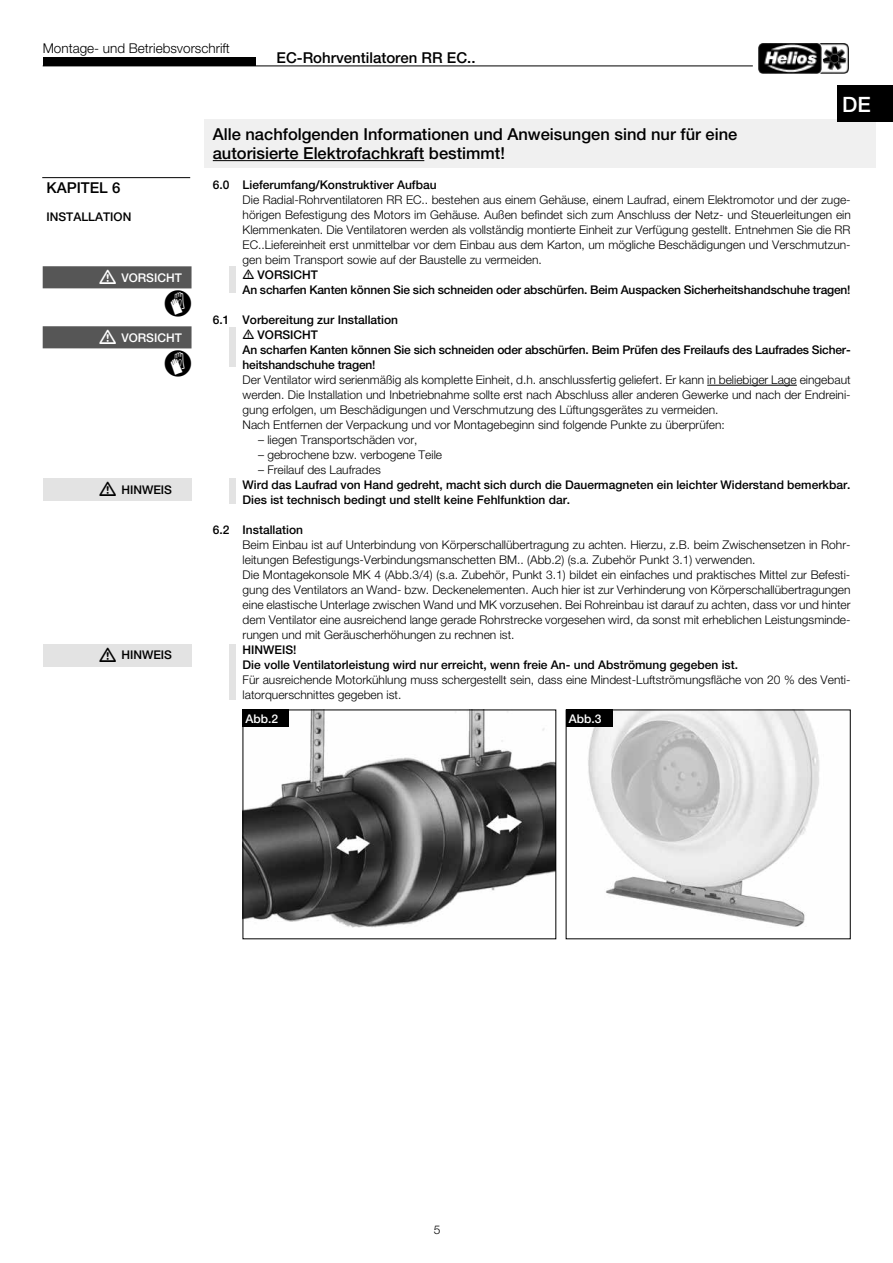
<style>
.page{position:relative;width:893px;height:1263px;background:#fff}
.page>*{position:absolute;margin:0;border:0;box-sizing:border-box;transform-origin:0 0}
.t1{font:37.5px "Hazard";color:#000}
.t2{font:500 21.15px "Helvetica Neue";color:#fff}
.t3{font:500 16.5px/18.8px "Helvetica Neue";color:#000}
.t4{font:500 15px "Helvetica Neue";color:#000}
.t5{font:300 13.5px "Helvetica Neue";color:#000}
.t6{font:300 12px/15px "Helvetica Neue";color:#000}
.t7{font:500 12px/15px "Helvetica Neue";color:#000}
.t8{font:500 12px "Helvetica Neue";color:#fff}
.s1{font-weight:500}
</style>
<div class="page">
<div style="left:204px;top:119px;width:672px;height:49px;background:#f0f0f0"></div>
<hr style="left:213px;top:160px;width:211px;height:1px;background:#000">
<hr style="left:707px;top:385px;width:90px;height:1px;background:#000">
<div style="left:43px;top:266px;width:149px;height:22px;background:#565656"></div>
<hr style="left:43px;top:66px;width:710px;height:1px;background:#000">
<div style="left:43px;top:57px;width:212px;height:9px;background:#000"></div>
<svg style="left:758px;top:45px;width:1px;height:27px"></svg>
<img style="left:759px;top:43px;width:90px;height:31px">
<hr style="left:42px;top:177px;width:148px;height:1px;background:#000">
<div style="left:43px;top:644px;width:149px;height:22px;background:#e3e3e3"></div>
<div style="left:230px;top:644px;width:6px;height:55px;background:#e3e3e3"></div>
<div style="left:838px;top:85px;width:55px;height:36px;background:#000"></div>
<img style="left:245px;top:711px;width:309px;height:217px">
<div style="left:243px;top:709px;width:313px;height:230px;border:1px solid #000"></div>
<img style="left:568px;top:711px;width:252px;height:216px">
<div style="left:243px;top:709px;width:46px;height:17px;background:#000"></div>
<div style="left:566px;top:709px;width:46px;height:17px;background:#000"></div>
<div style="left:230px;top:266px;width:6px;height:27px;background:#e3e3e3"></div>
<div style="left:43px;top:326px;width:149px;height:22px;background:#565656"></div>
<div style="left:230px;top:328px;width:6px;height:39px;background:#e3e3e3"></div>
<div style="left:43px;top:478px;width:149px;height:23px;background:#e3e3e3"></div>
<div style="left:230px;top:478px;width:6px;height:26px;background:#e3e3e3"></div>
<p class="t5" style="left:43px;top:40px;width:189px">Montage- und Betriebsvorschrift</p>
<p class="t4" style="left:277px;top:48px;width:200px">EC-Rohrventilatoren RR EC..</p>
<h2 class="t2" style="left:842px;top:92px;width:30px">DE</h2>
<p class="t4" style="left:47px;top:179px;width:75px">KAPITEL 6</p>
<p class="t7" style="left:47px;top:209px;width:86px">INSTALLATION</p>
<p class="t8" style="left:121px;top:270px;width:62px">VORSICHT</p>
<h1 class="t1" style="left:164px;top:279px;width:29px">n</h1>
<p class="t8" style="left:121px;top:330px;width:62px">VORSICHT</p>
<h1 class="t1" style="left:164px;top:339px;width:29px">n</h1>
<p class="t7" style="left:121px;top:482px;width:52px">HINWEIS</p>
<p class="t7" style="left:121px;top:647px;width:52px">HINWEIS</p>
<h3 class="t3" style="left:213px;top:125px;width:526px">Alle nachfolgenden Informationen und Anweisungen sind nur für eine autorisierte Elektrofachkraft bestimmt!</h3>
<p class="t7" style="left:213px;top:177px;width:225px">6.0 Lieferumfang/Konstruktiver Aufbau</p>
<p class="t6" style="left:243px;top:192px;width:610px;text-align:justify">Die Radial-Rohrventilatoren RR EC.. bestehen aus einem Gehäuse, einem Laufrad, einem Elektromotor und der zuge&shy;hörigen Befestigung des Motors im Gehäuse. Außen befindet sich zum Anschluss der Netz- und Steuerleitungen ein Klemmenkaten. Die Ventilatoren werden als vollständig montierte Einheit zur Verfügung gestellt. Entnehmen Sie die RR EC..Liefereinheit erst unmittelbar vor dem Einbau aus dem Karton, um mögliche Beschädigungen und Verschmutzun&shy;gen beim Transport sowie auf der Baustelle zu vermeiden.</p>
<p class="t7" style="left:243px;top:267px;width:610px;text-indent:15px">VORSICHT<br>An scharfen Kanten können Sie sich schneiden oder abschürfen. Beim Auspacken Sicherheitshandschuhe tragen!</p>
<p class="t7" style="left:213px;top:312px;width:187px">6.1 Vorbereitung zur Installation</p>
<p class="t7" style="left:258px;top:327px;width:62px">VORSICHT</p>
<p class="t7" style="left:243px;top:342px;width:610px">An scharfen Kanten können Sie sich schneiden oder abschürfen. Beim Prüfen des Freilaufs des Laufrades Sicher-</p>
<p class="t7" style="left:243px;top:357px;width:134px">heitshandschuhe tragen!</p>
<p class="t6" style="left:243px;top:372px;width:610px">Der Ventilator wird serienmäßig als komplette Einheit, d.h. anschlussfertig geliefert. Er kann in beliebiger Lage eingebaut werden. Die Installation und Inbetriebnahme sollte erst nach Abschluss aller anderen Gewerke und nach der Endreini&shy;gung erfolgen, um Beschädigungen und Verschmutzung des Lüftungsgerätes zu vermeiden.<br>Nach Entfernen der Verpackung und vor Montagebeginn sind folgende Punkte zu überprüfen:</p>
<p class="t6" style="left:258px;top:432px;width:161px">– liegen Transportschäden vor,</p>
<p class="t6" style="left:258px;top:447px;width:186px">– gebrochene bzw. verbogene Teile</p>
<p class="t6" style="left:258px;top:462px;width:124px">– Freilauf des Laufrades</p>
<p class="t7" style="left:243px;top:477px;width:609px">Wird das Laufrad von Hand gedreht, macht sich durch die Dauermagneten ein leichter Widerstand bemerkbar.<br>Dies ist technisch bedingt und stellt keine Fehlfunktion dar.</p>
<p class="t7" style="left:213px;top:522px;width:92px">6.2 Installation</p>
<p class="t6" style="left:243px;top:537px;width:610px">Beim Einbau ist auf Unterbindung von Körperschallübertragung zu achten. Hierzu, z.B. beim Zwischensetzen in Rohr&shy;leitungen Befestigungs-Verbindungsmanschetten BM.. (Abb.2) (s.a. Zubehör Punkt 3.1) verwenden.<br>Die Montagekonsole MK 4 (Abb.3/4) (s.a. Zubehör, Punkt 3.1) bildet ein einfaches und praktisches Mittel zur Befesti&shy;gung des Ventilators an Wand- bzw. Deckenelementen. Auch hier ist zur Verhinderung von Körperschallübertragungen eine elastische Unterlage zwischen Wand und MK vorzusehen. Bei Rohreinbau ist darauf zu achten, dass vor und hinter dem Ventilator eine ausreichend lange gerade Rohrstrecke vorgesehen wird, da sonst mit erheblichen Leistungsminde&shy;rungen und mit Geräuscherhöhungen zu rechnen ist.<br><span class="s1">HINWEIS</span><span class="s1">!<br>Die volle Ventilatorleistung wird nur erreicht, wenn freie An- und Abströmung gegeben ist.</span></p>
<p class="t6" style="left:243px;top:672px;width:610px">Für ausreichende Motorkühlung muss schergestellt sein, dass eine Mindest-Luftströmungsfläche von 20 % des Venti&shy;latorquerschnittes gegeben ist.</p>
<p class="t8" style="left:246px;top:711px;width:34px">Abb.2</p>
<p class="t8" style="left:569px;top:711px;width:34px">Abb.3</p>
<p class="t6" style="left:434px;top:1222px;width:8px">5</p>
</div>
